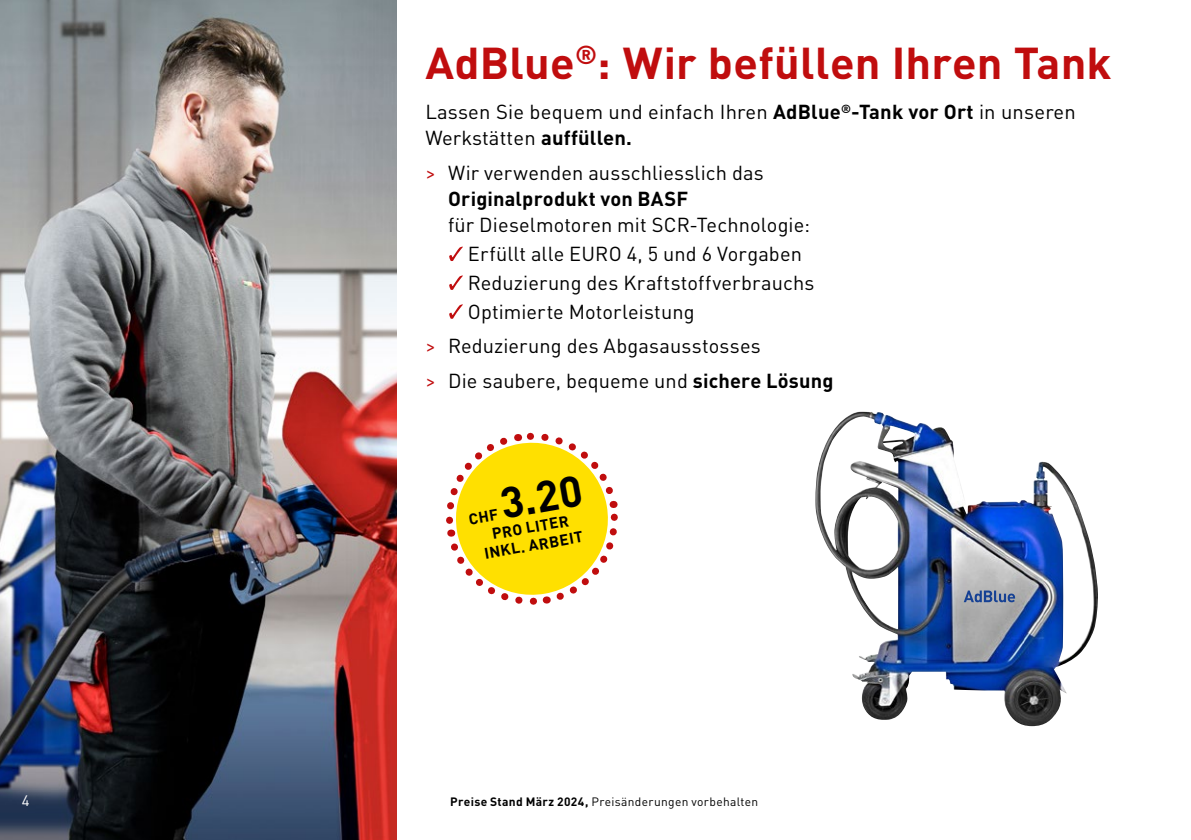
<style>
.page{position:relative;width:1191px;height:840px;background:#fff}
.page>*{position:absolute;margin:0;border:0;box-sizing:border-box;transform-origin:0 0}
.t1{font:700 44px "DINOT";letter-spacing:.005em;color:#c00d0e}
.t2{font:700 43px "DINOT";color:#000}
.t3{font:20px/28.8px "DINOT";letter-spacing:.01em;color:#000}
.t4{font:700 15.4px/18px "DINOT";color:#000;text-align:center}
.t5{font:15px "DINOT";color:#fff}
.t6{font:12px "DINOT";letter-spacing:.025em;color:#000}
.s1{font-weight:700}
.s2{color:#c00d0e}
</style>
<div class="page">
<img style="left:0;top:0;width:397px;height:839px">
<svg style="left:449px;top:246px;width:14px;height:15px"></svg>
<svg style="left:449px;top:275px;width:14px;height:15px"></svg>
<svg style="left:449px;top:304px;width:14px;height:14px"></svg>
<img style="left:815px;top:411px;width:283px;height:314px">
<svg style="left:963px;top:590px;width:52px;height:12px"></svg>
<svg style="left:446px;top:432px;width:172px;height:173px"></svg>
<p class="t5" style="left:22px;top:790px;width:9px">4</p>
<h1 class="t1" style="left:425px;top:34px;width:688px">AdBlue<sup>®</sup>: Wir befüllen Ihren Tank</h1>
<p class="t3" style="left:425px;top:99px;width:652px;line-height:26px">Lassen Sie bequem und einfach Ihren <span class="s1">AdBlue</span><sup>®</sup><span class="s1">-Tank vor Ort</span> in unseren<br>Werkstätten <span class="s1">auffüllen.</span></p>
<p class="t3" style="left:448px;top:159px;width:317px;line-height:26px;text-indent:-23px"><span class="s2">&gt;</span> Wir verwenden ausschliesslich das<br><span class="s1">Originalprodukt von BASF</span></p>
<p class="t3" style="left:468px;top:210px;width:348px;text-indent:-20px">für Dieselmotoren mit SCR-Technologie:<br>Erfüllt alle EURO 4, 5 und 6 Vorgaben Reduzierung des Kraftstoffverbrauchs Optimierte Motorleistung</p>
<p class="t3" style="left:425px;top:328px;width:409px;line-height:34.4px"><span class="s2">&gt;</span> Reduzierung des Abgasausstosses<br><span class="s2">&gt;</span> Die saubere, bequeme und <span class="s1">sichere Lösung</span></p>
<h2 class="t2" style="left:496px;top:476px;width:84px;rotate:-10deg">3.20</h2>
<p class="t4" style="left:480px;top:526px;width:101px;rotate:-10deg">PRO LITER<br>INKL. ARBEIT</p>
<p class="t6" style="left:450px;top:793px;width:309px"><span class="s1">Preise Stand März 2024,</span> Preisänderungen vorbehalten</p>
</div>
